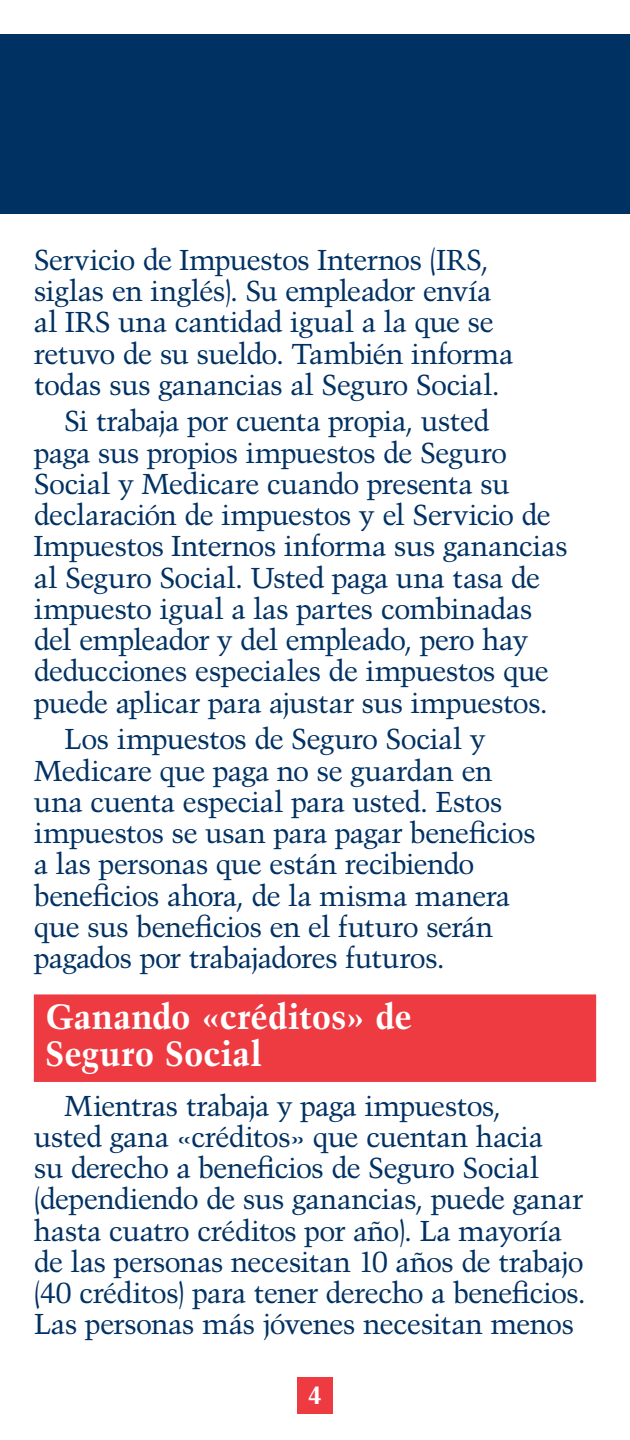
<style>
.page{position:relative;width:630px;height:1440px;background:#fff}
.page>*{position:absolute;margin:0;border:0;box-sizing:border-box;transform-origin:0 0}
.Header1_2lines{font:700 35px/37.5px "Trump Mediaeval";color:#fff}
.paragraph_format{font:28.75px/31.2px "Trump Mediaeval";letter-spacing:-.03em;color:#003163}
.t1{font:700 25px "Trump Mediaeval";color:#fff}
</style>
<div class="page">
<div style="left:0;top:34px;width:630px;height:180px;background:#003163"></div>
<div style="left:297px;top:1377px;width:36px;height:36px;background:#ee3a41"></div>
<div style="left:34px;top:994px;width:562px;height:88px;background:#ee3a41"></div>
<p class="paragraph_format" style="left:34px;top:244px;width:481px">Servicio de Impuestos Internos (IRS, siglas en inglés). Su empleador envía al IRS una cantidad igual a la que se retuvo de su sueldo. También informa todas sus ganancias al Seguro Social.</p>
<p class="paragraph_format" style="left:34px;top:405px;width:535px;text-indent:30px">Si trabaja por cuenta propia, usted<br>paga sus propios impuestos de Seguro Social y Medicare cuando presenta su declaración de impuestos y el Servicio de Impuestos Internos informa sus ganancias al Seguro Social. Usted paga una tasa de impuesto igual a las partes combinadas del empleador y del empleado, pero hay deducciones especiales de impuestos que puede aplicar para ajustar sus impuestos.</p>
<p class="paragraph_format" style="left:34px;top:723px;width:504px;text-indent:30px">Los impuestos de Seguro Social y Medicare que paga no se guardan en una cuenta especial para usted. Estos impuestos se usan para pagar beneficios a las personas que están recibiendo beneficios ahora, de la misma manera que sus beneficios en el futuro serán pagados por trabajadores futuros.</p>
<h1 class="Header1_2lines" style="left:45px;top:997px;width:368px">Ganando «créditos» de<br>Seguro Social</h1>
<p class="paragraph_format" style="left:34px;top:1090px;width:553px;text-indent:30px">Mientras trabaja y paga impuestos,<br>usted gana «créditos» que cuentan hacia<br>su derecho a beneficios de Seguro Social (dependiendo de sus ganancias, puede ganar hasta cuatro créditos por año). La mayoría de las personas necesitan 10 años de trabajo (40 créditos) para tener derecho a beneficios.<br>Las personas más jóvenes necesitan menos</p>
<p class="t1" style="left:308px;top:1379px;width:15px">4</p>
</div>
